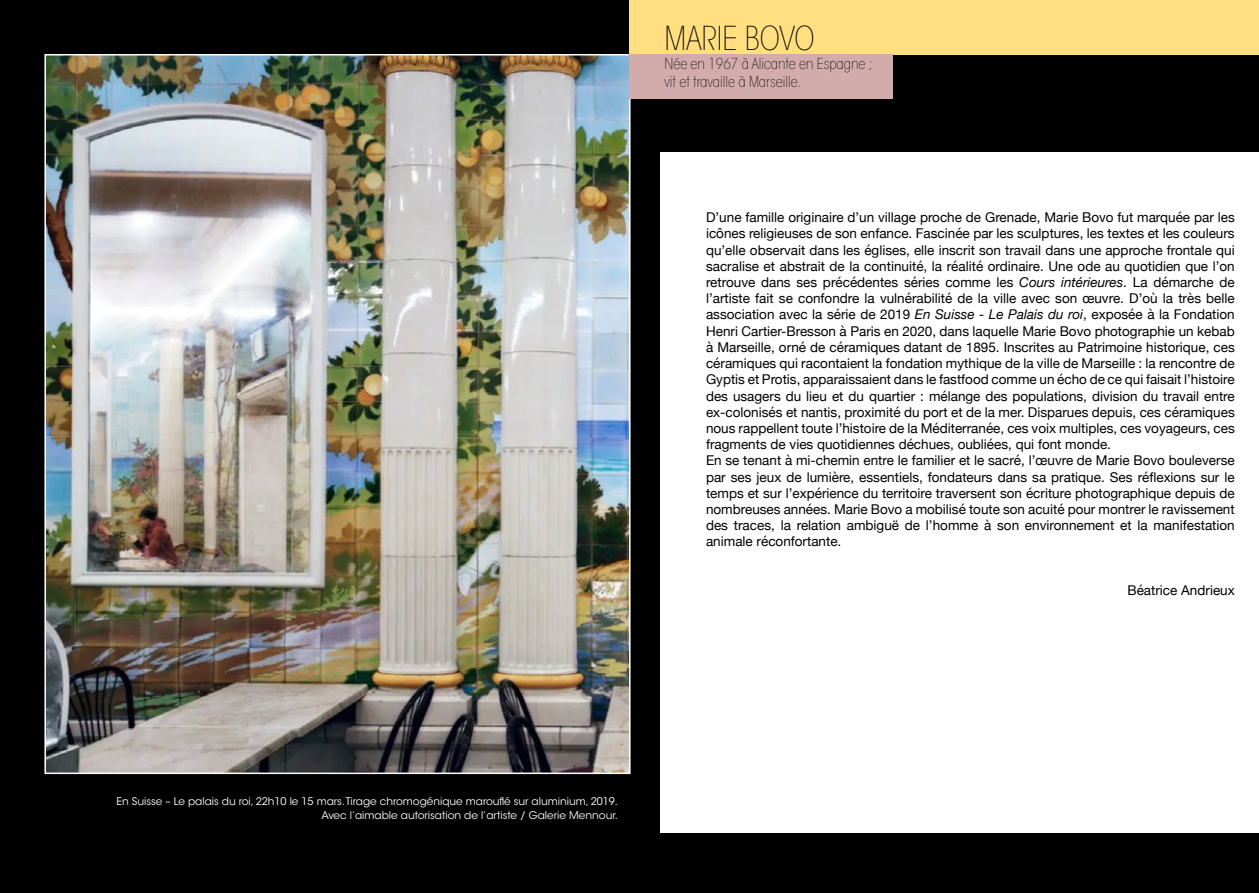
<style>
.page{position:relative;width:1259px;height:893px;background:#fff}
.page>*{position:absolute;margin:0;border:0;box-sizing:border-box;transform-origin:0 0}
.t1{font:200 condensed 32.7px "ITC Avant Garde Std";color:#000}
.t2{font:200 condensed 15px/18px "ITC Avant Garde Std";color:#000}
.t3{font:13.5px/16.2px "Helvetica Neue";color:#000}
.t4{font:10.5px/13.5px "ITC Avant Garde Std";color:#fff;text-align:right}
.s1{font-style:italic}
</style>
<div class="page">
<div style="left:642px;top:53px;width:617px;height:98px;background:#000"></div>
<div style="left:642px;top:833px;width:617px;height:60px;background:#000"></div>
<div style="left:629px;top:0;width:31px;height:893px;background:#000"></div>
<div style="left:0;top:0;width:629px;height:893px;background:#000"></div>
<img style="left:47px;top:57px;width:580px;height:714px">
<div style="left:629px;top:0;width:630px;height:54px;background:#ffdf80"></div>
<div style="left:629px;top:54px;width:264px;height:44px;background:#d2abab"></div>
<h1 class="t1" style="left:664px;top:19px;width:152px">MARIE BOVO</h1>
<p class="t2" style="left:664px;top:55px;width:209px">Née en 1967 à Alicante en Espagne ; vit et travaille à Marseille.</p>
<p class="t3" style="left:706px;top:210px;width:530px">D’une famille originaire d’un village proche de Grenade, Marie Bovo fut marquée par les icônes religieuses de son enfance. Fascinée par les sculptures, les textes et les couleurs qu’elle observait dans les églises, elle inscrit son travail dans une approche frontale qui sacralise et abstrait de la continuité, la réalité ordinaire. Une ode au quotidien que l’on retrouve dans ses précédentes séries comme les <span class="s1">Cours intérieures</span>. La démarche de l’artiste fait se confondre la vulnérabilité de la ville avec son œuvre. D’où la très belle association avec la série de 2019 <span class="s1">En Suisse - Le Palais du roi</span>, exposée à la Fondation Henri Cartier-Bresson à Paris en 2020, dans laquelle Marie Bovo photographie un kebab à Marseille, orné de céramiques datant de 1895. Inscrites au Patrimoine historique, ces céramiques qui racontaient la fondation mythique de la ville de Marseille : la rencontre de Gyptis et Protis, apparaissaient dans le fastfood comme un écho de ce qui faisait l’histoire des usagers du lieu et du quartier : mélange des populations, division du travail entre ex-colonisés et nantis, proximité du port et de la mer. Disparues depuis, ces céramiques nous rappellent toute l’histoire de la Méditerranée, ces voix multiples, ces voyageurs, ces fragments de vies quotidiennes déchues, oubliées, qui font monde.<br>En se tenant à mi-chemin entre le familier et le sacré, l’œuvre de Marie Bovo bouleverse par ses jeux de lumière, essentiels, fondateurs dans sa pratique. Ses réflexions sur le temps et sur l’expérience du territoire traversent son écriture photographique depuis de nombreuses années. Marie Bovo a mobilisé toute son acuité pour montrer le ravissement des traces, la relation ambiguë de l’homme à son environnement et la manifestation animale réconfortante.</p>
<p class="t3" style="left:1127px;top:583px;width:109px">Béatrice Andrieux</p>
<p class="t4" style="left:116px;top:795px;width:503px">En Suisse – Le palais du roi, 22h10 le 15 mars. Tirage chromogénique marouflé sur aluminium, 2019.<br>Avec l’aimable autorisation de l’artiste / Galerie Mennour.</p>
</div>
